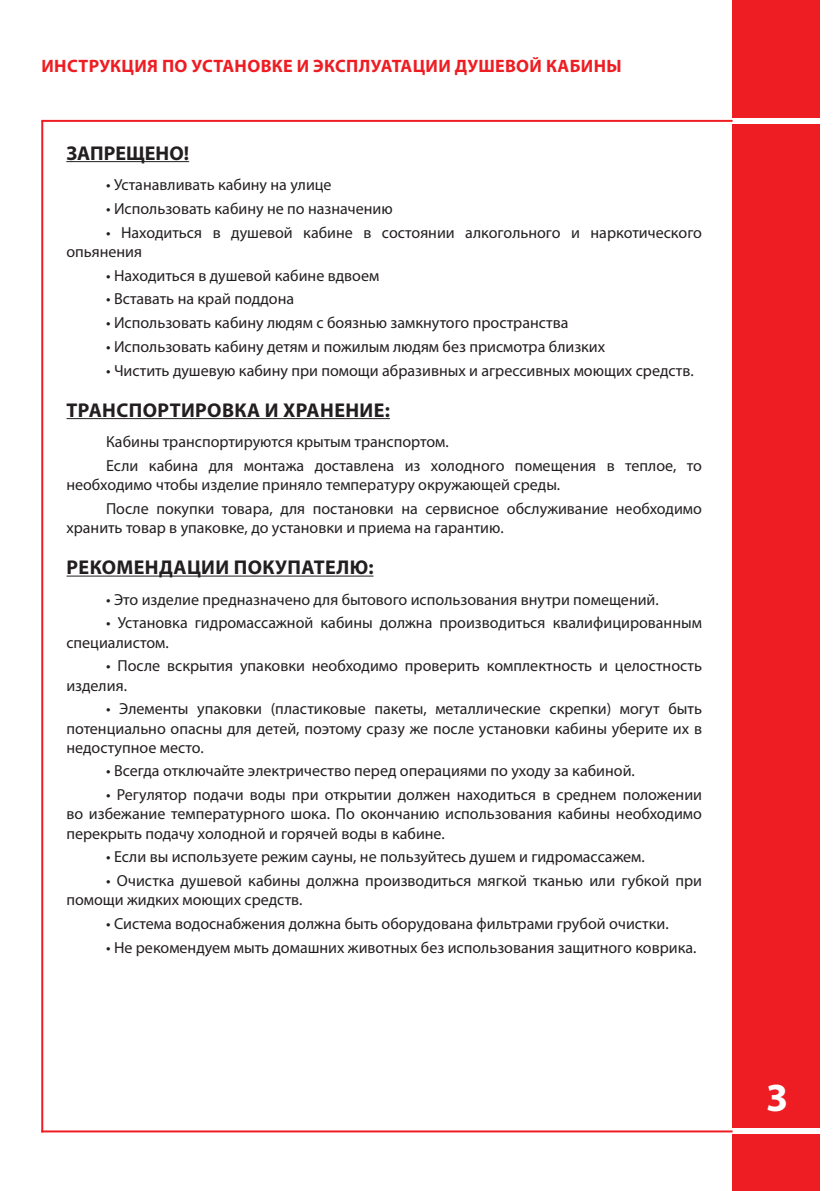
<style>
.page{position:relative;width:840px;height:1191px;background:#fff}
.page>*{position:absolute;margin:0;border:0;box-sizing:border-box;transform-origin:0 0}
.t1{font:700 40px "Myriad Pro";color:#fff}
.t2{font:700 20px "Myriad Pro";letter-spacing:.02em;color:#231f20}
.t3{font:700 20px "Myriad Pro";color:#231f20}
.t4{font:700 18px "Myriad Pro";letter-spacing:.02em;color:#ee1d23}
.t5{font:16px/19.2px "Myriad Pro";color:#231f20}
</style>
<div class="page">
<div style="left:731px;top:0;width:88px;height:1191px;background:#ee1d23"></div>
<div style="left:689px;top:118px;width:130px;height:6px;background:#fff"></div>
<div style="left:689px;top:1128px;width:130px;height:6px;background:#fff"></div>
<hr style="left:41px;top:120px;width:691px;height:2px;background:#ee1d23">
<hr style="left:41px;top:121px;width:2px;height:1011px;background:#ee1d23">
<hr style="left:41px;top:1130px;width:691px;height:2px;background:#ee1d23">
<hr style="left:66px;top:161px;width:123px;height:1px;background:#231f20">
<hr style="left:66px;top:418px;width:323px;height:1px;background:#231f20">
<hr style="left:66px;top:575px;width:307px;height:1px;background:#231f20">
<p class="t4" style="left:41px;top:54px;width:581px">ИНСТРУКЦИЯ ПО УСТАНОВКЕ И ЭКСПЛУАТАЦИИ ДУШЕВОЙ КАБИНЫ</p>
<p class="t3" style="left:66px;top:140px;width:124px">ЗАПРЕЩЕНО!</p>
<p class="t5" style="left:106px;top:175px;width:227px">• Устанавливать кабину на улице</p>
<p class="t5" style="left:106px;top:199px;width:288px">• Использовать кабину не по назначению</p>
<p class="t5" style="left:66px;top:222px;width:636px;text-indent:40px">• Находиться в душевой кабине в состоянии алкогольного и наркотического опьянения</p>
<p class="t5" style="left:106px;top:265px;width:274px">• Находиться в душевой кабине вдвоем</p>
<p class="t5" style="left:106px;top:289px;width:189px">• Вставать на край поддона</p>
<p class="t5" style="left:106px;top:313px;width:463px">• Использовать кабину людям с боязнью замкнутого пространства</p>
<p class="t5" style="left:106px;top:337px;width:500px">• Использовать кабину детям и пожилым людям без присмотра близких</p>
<p class="t5" style="left:106px;top:360px;width:589px">• Чистить душевую кабину при помощи абразивных и агрессивных моющих средств.</p>
<p class="t2" style="left:66px;top:397px;width:325px">ТРАНСПОРТИРОВКА И ХРАНЕНИЕ:</p>
<p class="t5" style="left:106px;top:432px;width:344px">Кабины транспортируются крытым транспортом.</p>
<p class="t5" style="left:66px;top:456px;width:636px;text-indent:40px">Если кабина для монтажа доставлена из холодного помещения в теплое, то необходимо чтобы изделие приняло температуру окружающей среды.</p>
<p class="t5" style="left:66px;top:498px;width:636px;text-indent:40px">После покупки товара, для постановки на сервисное обслуживание необходимо хранить товар в упаковке, до установки и приема на гарантию.</p>
<p class="t2" style="left:66px;top:554px;width:308px">РЕКОМЕНДАЦИИ ПОКУПАТЕЛЮ:</p>
<p class="t5" style="left:106px;top:589px;width:554px">• Это изделие предназначено для бытового использования внутри помещений.</p>
<p class="t5" style="left:66px;top:613px;width:636px;text-indent:40px">• Установка гидромассажной кабины должна производиться квалифицированным специалистом.</p>
<p class="t5" style="left:66px;top:656px;width:636px;text-indent:40px">• После вскрытия упаковки необходимо проверить комплектность и целостность изделия.</p>
<p class="t5" style="left:66px;top:699px;width:636px;text-align:justify;text-indent:40px">• Элементы упаковки (пластиковые пакеты, металлические скрепки) могут быть потенциально опасны для детей, поэтому сразу же после установки кабины уберите их в недоступное место.</p>
<p class="t5" style="left:106px;top:761px;width:530px">• Всегда отключайте электричество перед операциями по уходу за кабиной.</p>
<p class="t5" style="left:66px;top:785px;width:637px;text-align:justify;text-indent:40px">• Регулятор подачи воды при открытии должен находиться в среднем положении во избежание температурного шока. По окончанию использования кабины необходимо перекрыть подачу холодной и горячей воды в кабине.</p>
<p class="t5" style="left:106px;top:847px;width:540px">• Если вы используете режим сауны, не пользуйтесь душем и гидромассажем.</p>
<p class="t5" style="left:66px;top:871px;width:636px;text-indent:40px">• Очистка душевой кабины должна производиться мягкой тканью или губкой при помощи жидких моющих средств.</p>
<p class="t5" style="left:106px;top:913px;width:563px">• Система водоснабжения должна быть оборудована фильтрами грубой очистки.</p>
<p class="t5" style="left:106px;top:937px;width:591px">• Не рекомендуем мыть домашних животных без использования защитного коврика.</p>
<p class="t1" style="left:765px;top:1071px;width:24px">3</p>
</div>
